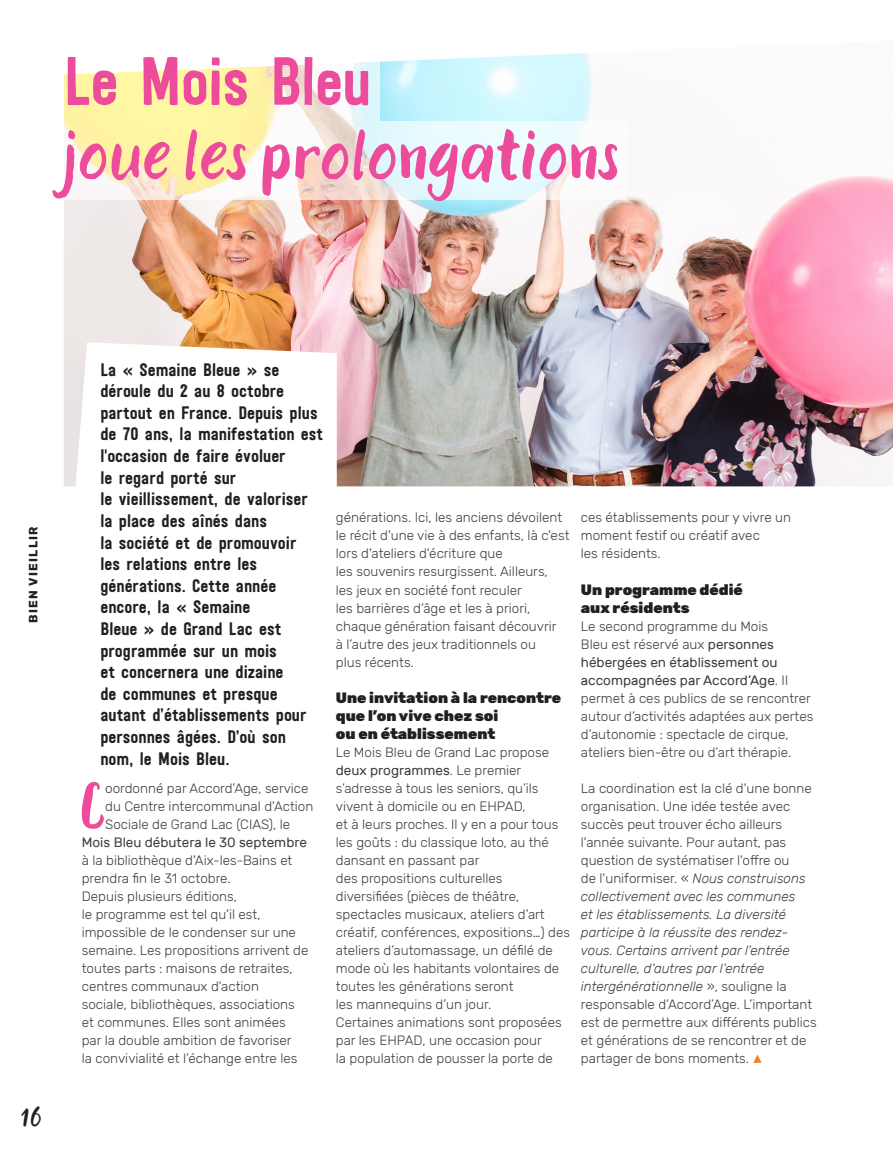
<style>
.page{position:relative;width:893px;height:1149px;background:#fff}
.page>*{position:absolute;margin:0;border:0;box-sizing:border-box;transform-origin:0 0}
.t1{font:67.5px "TT Rabbits Dummy";color:#ed4c9c}
.t2{font:67.5px "Festivo LC Basic";letter-spacing:-.01em;color:#ed4c9c;scale:.94 1}
.t3{font:66.75px "TT Rabbits Dummy";color:#ed4c9c}
.t4{font:30px "TT Rabbits Dummy";color:#231f20}
.t5{font:18px/21.6px "Festivo LC Basic";color:#231f20}
.t6{font:900 15px/18px "Rubik";color:#231f20}
.t7{font:300 13.5px/18px "Rubik";color:#3e3e3f}
.t8{font:13.5px "Rubik";color:#3e3e3f}
.t9{font:700 12px "Rubik";letter-spacing:.1em;color:#231f20}
.s1{font-weight:400}
.s2{font-style:italic}
</style>
<div class="page">
<img style="left:64px;top:53px;width:829px;height:433px">
<svg style="left:72px;top:342px;width:265px;height:145px"></svg>
<svg style="left:63px;top:53px;width:317px;height:68px"></svg>
<svg style="left:63px;top:121px;width:563px;height:78px"></svg>
<svg style="left:753px;top:1054px;width:8px;height:8px"></svg>
<p class="t2" style="left:64px;top:40px;width:329px">Le Mois Bleu</p>
<p class="t1" style="left:64px;top:109px;width:558px">joue les prolongations</p>
<p class="t9" style="left:26px;top:622px;width:98px;rotate:-90deg">BIEN VIEILLIR</p>
<h3 class="t4" style="left:21px;top:1094px;width:23px">16</h3>
<p class="t5" style="left:100px;top:358px;width:224px">La « Semaine Bleue » se déroule du 2 au 8 octobre partout en France. Depuis plus de 70 ans, la manifestation est l'occasion de faire évoluer<br>le regard porté sur<br>le vieillissement, de valoriser la place des aînés dans<br>la société et de promouvoir<br>les relations entre les générations. Cette année encore, la « Semaine<br>Bleue » de Grand Lac est programmée sur un mois<br>et concernera une dizaine<br>de communes et presque autant d’établissements pour personnes âgées. D’où son nom, le Mois Bleu.</p>
<p class="t3" style="left:79px;top:759px;width:28px">C</p>
<p class="t7" style="left:105px;top:779px;width:205px">oordonné par Accord’Age, service</p>
<p class="t7" style="left:105px;top:797px;width:210px">du Centre intercommunal d'Action</p>
<p class="t7" style="left:105px;top:815px;width:187px">Sociale de Grand Lac (CIAS), le</p>
<p class="t8" style="left:82px;top:834px;width:227px">Mois Bleu débutera le 30 septembre</p>
<p class="t7" style="left:82px;top:851px;width:212px">à la bibliothèque d'Aix-les-Bains et</p>
<p class="t7" style="left:82px;top:869px;width:151px">prendra fin le 31 octobre.</p>
<p class="t7" style="left:82px;top:887px;width:228px">Depuis plusieurs éditions,<br>le programme est tel qu'il est, impossible de le condenser sur une semaine. Les propositions arrivent de toutes parts : maisons de retraites, centres communaux d'action<br>sociale, bibliothèques, associations et communes. Elles sont animées par la double ambition de favoriser<br>la convivialité et l’échange entre les</p>
<p class="t7" style="left:336px;top:509px;width:235px">générations. Ici, les anciens dévoilent le récit d'une vie à des enfants, là c'est lors d'ateliers d'écriture que<br>les souvenirs resurgissent. Ailleurs,<br>les jeux en société font reculer<br>les barrières d’âge et les à priori, chaque génération faisant découvrir<br>à l’autre des jeux traditionnels ou<br>plus récents.</p>
<p class="t6" style="left:336px;top:688px;width:227px">Une invitation à la rencontre que l’on vive chez soi<br>ou en établissement</p>
<p class="t7" style="left:336px;top:743px;width:236px">Le Mois Bleu de Grand Lac propose <span class="s1">deux programmes</span>. Le premier s’adresse à tous les seniors, qu’ils vivent à domicile ou en EHPAD,<br>et à leurs proches. Il y en a pour tous les goûts : du classique loto, au thé dansant en passant par<br>des propositions culturelles diversifiées (pièces de théâtre, spectacles musicaux, ateliers d’art créatif, conférences, expositions…) des ateliers d’automassage, un défilé de mode où les habitants volontaires de toutes les générations seront<br>les mannequins d’un jour.</p>
<p class="t7" style="left:336px;top:1013px;width:227px">Certaines animations sont proposées par les EHPAD, une occasion pour<br>la population de pousser la porte de</p>
<p class="t7" style="left:581px;top:509px;width:212px">ces établissements pour y vivre un moment festif ou créatif avec<br>les résidents.</p>
<p class="t6" style="left:581px;top:580px;width:163px">Un programme dédié aux résidents</p>
<p class="t7" style="left:581px;top:617px;width:234px">Le second programme du Mois<br>Bleu est réservé aux <span class="s1">personnes hébergées en établissement ou accompagnées par Accord’Age</span>. Il permet à ces publics de se rencontrer autour d’activités adaptées aux pertes d’autonomie : spectacle de cirque, ateliers bien-être ou d’art thérapie.</p>
<p class="t7" style="left:581px;top:779px;width:237px">La coordination est la clé d'une bonne organisation. Une idée testée avec succès peut trouver écho ailleurs l'année suivante. Pour autant, pas question de systématiser l'offre ou<br>de l'uniformiser. « <span class="s2">Nous construisons collectivement avec les communes<br>et les établissements. La diversité participe à la réussite des rendez&shy;vous. Certains arrivent par l'entrée culturelle, d'autres par l'entrée intergénérationnelle</span> », souligne la responsable d’Accord’Age. L’important est de permettre aux différents publics et générations de se rencontrer et de partager de bons moments.</p>
</div>
